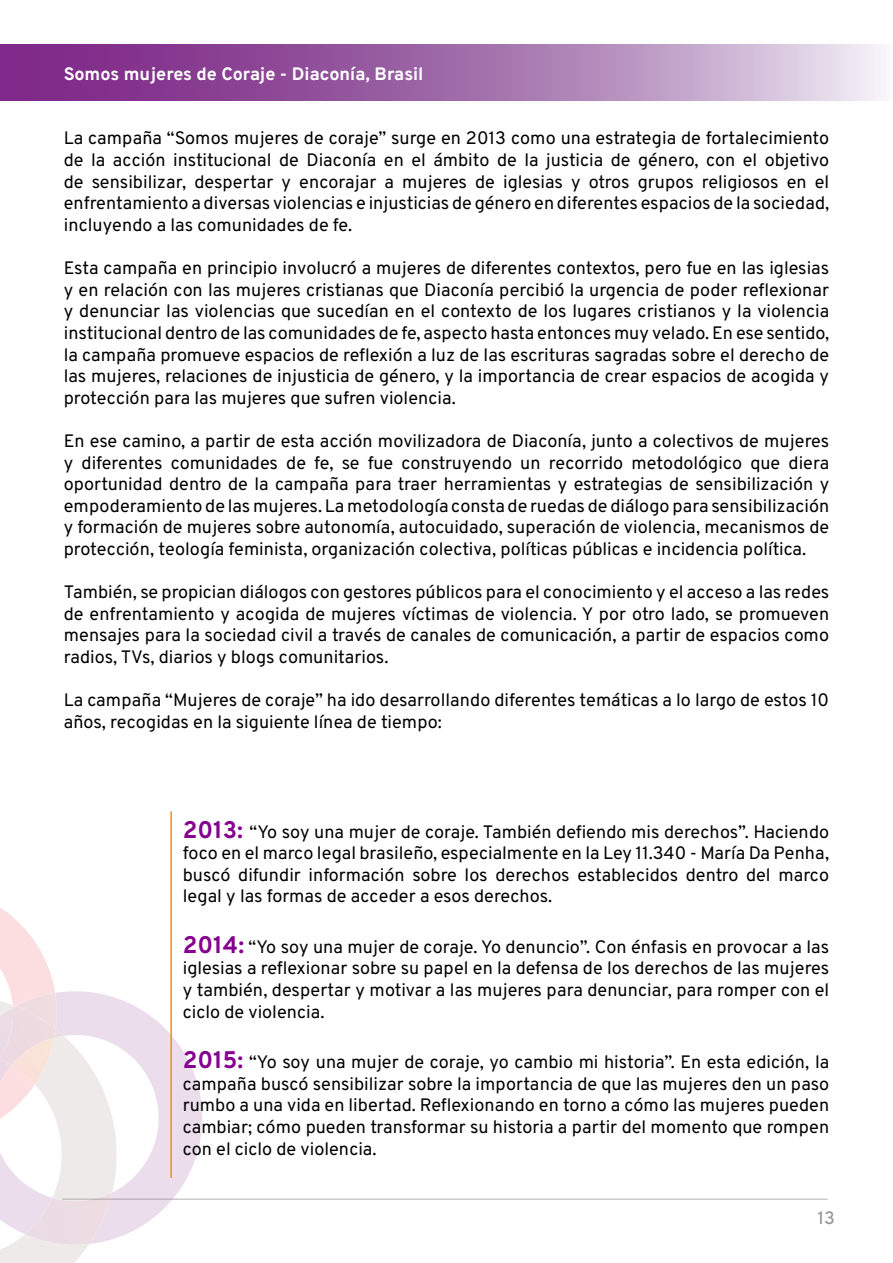
<style>
.page{position:relative;width:893px;height:1263px;background:#fff}
.page>*{position:absolute;margin:0;border:0;box-sizing:border-box;transform-origin:0 0}
.t1{font:18px/21.6px "Overpass";color:#000;text-align:justify}
.t2{font:700 18px "Overpass";color:#fff}
.t3{font:500 18px "Overpass";color:#999}
.s1{font-weight:700;font-size:24px;color:#85008f}
</style>
<div class="page">
<hr style="left:62px;top:1198px;width:766px;height:2px;background:#ccc">
<svg style="left:0;top:991px;width:211px;height:253px"></svg>
<img style="left:25px;top:1219px;width:75px;height:26px">
<img style="left:100px;top:1192px;width:12px;height:34px">
<img style="left:39px;top:1207px;width:61px;height:13px">
<img style="left:47px;top:1197px;width:53px;height:11px">
<svg style="left:0;top:908px;width:64px;height:232px"></svg>
<img style="left:0;top:993px;width:57px;height:145px">
<img style="left:0;top:1006px;width:56px;height:59px">
<svg style="left:1px;top:44px;width:882px;height:56px;background:#a673af"></svg>
<hr style="left:170px;top:811px;width:2px;height:367px;background:#f58a21">
<p class="t2" style="left:64px;top:59px;width:361px">Somos mujeres de Coraje - Diaconía, Brasil</p>
<p class="t1" style="left:64px;top:127px;width:767px">La campaña “Somos mujeres de coraje” surge en 2013 como una estrategia de fortalecimiento de la acción institucional de Diaconía en el ámbito de la justicia de género, con el objetivo de sensibilizar, despertar y encorajar a mujeres de iglesias y otros grupos religiosos en el enfrentamiento a diversas violencias e injusticias de género en diferentes espacios de la sociedad, incluyendo a las comunidades de fe.</p>
<p class="t1" style="left:64px;top:256px;width:767px">Esta campaña en principio involucró a mujeres de diferentes contextos, pero fue en las iglesias y en relación con las mujeres cristianas que Diaconía percibió la urgencia de poder reflexionar y denunciar las violencias que sucedían en el contexto de los lugares cristianos y la violencia institucional dentro de las comunidades de fe, aspecto hasta entonces muy velado. En ese sentido, la campaña promueve espacios de reflexión a luz de las escrituras sagradas sobre el derecho de las mujeres, relaciones de injusticia de género, y la importancia de crear espacios de acogida y protección para las mujeres que sufren violencia.</p>
<p class="t1" style="left:64px;top:429px;width:767px">En ese camino, a partir de esta acción movilizadora de Diaconía, junto a colectivos de mujeres y diferentes comunidades de fe, se fue construyendo un recorrido metodológico que diera oportunidad dentro de la campaña para traer herramientas y estrategias de sensibilización y empoderamiento de las mujeres. La metodología consta de ruedas de diálogo para sensibilización y formación de mujeres sobre autonomía, autocuidado, superación de violencia, mecanismos de protección, teología feminista, organización colectiva, políticas públicas e incidencia política.</p>
<p class="t1" style="left:64px;top:580px;width:767px">También, se propician diálogos con gestores públicos para el conocimiento y el acceso a las redes de enfrentamiento y acogida de mujeres víctimas de violencia. Y por otro lado, se promueven mensajes para la sociedad civil a través de canales de comunicación, a partir de espacios como radios, TVs, diarios y blogs comunitarios.</p>
<p class="t1" style="left:64px;top:688px;width:767px">La campaña “Mujeres de coraje” ha ido desarrollando diferentes temáticas a lo largo de estos 10 años, recogidas en la siguiente línea de tiempo:</p>
<p class="t1" style="left:183px;top:820px;width:648px"><span class="s1">2013:</span> “Yo soy una mujer de coraje. También defiendo mis derechos”. Haciendo foco en el marco legal brasileño, especialmente en la Ley 11.340 - María Da Penha, buscó difundir información sobre los derechos establecidos dentro del marco legal y las formas de acceder a esos derechos.</p>
<p class="t1" style="left:183px;top:935px;width:648px"><span class="s1">2014:</span> “Yo soy una mujer de coraje. Yo denuncio”. Con énfasis en provocar a las iglesias a reflexionar sobre su papel en la defensa de los derechos de las mujeres y también, despertar y motivar a las mujeres para denunciar, para romper con el ciclo de violencia.</p>
<p class="t1" style="left:183px;top:1050px;width:648px"><span class="s1">2015:</span> “Yo soy una mujer de coraje, yo cambio mi historia”. En esta edición, la campaña buscó sensibilizar sobre la importancia de que las mujeres den un paso rumbo a una vida en libertad. Reflexionando en torno a cómo las mujeres pueden cambiar; cómo pueden transformar su historia a partir del momento que rompen con el ciclo de violencia.</p>
<p class="t3" style="left:817px;top:1203px;width:19px">13</p>
</div>
